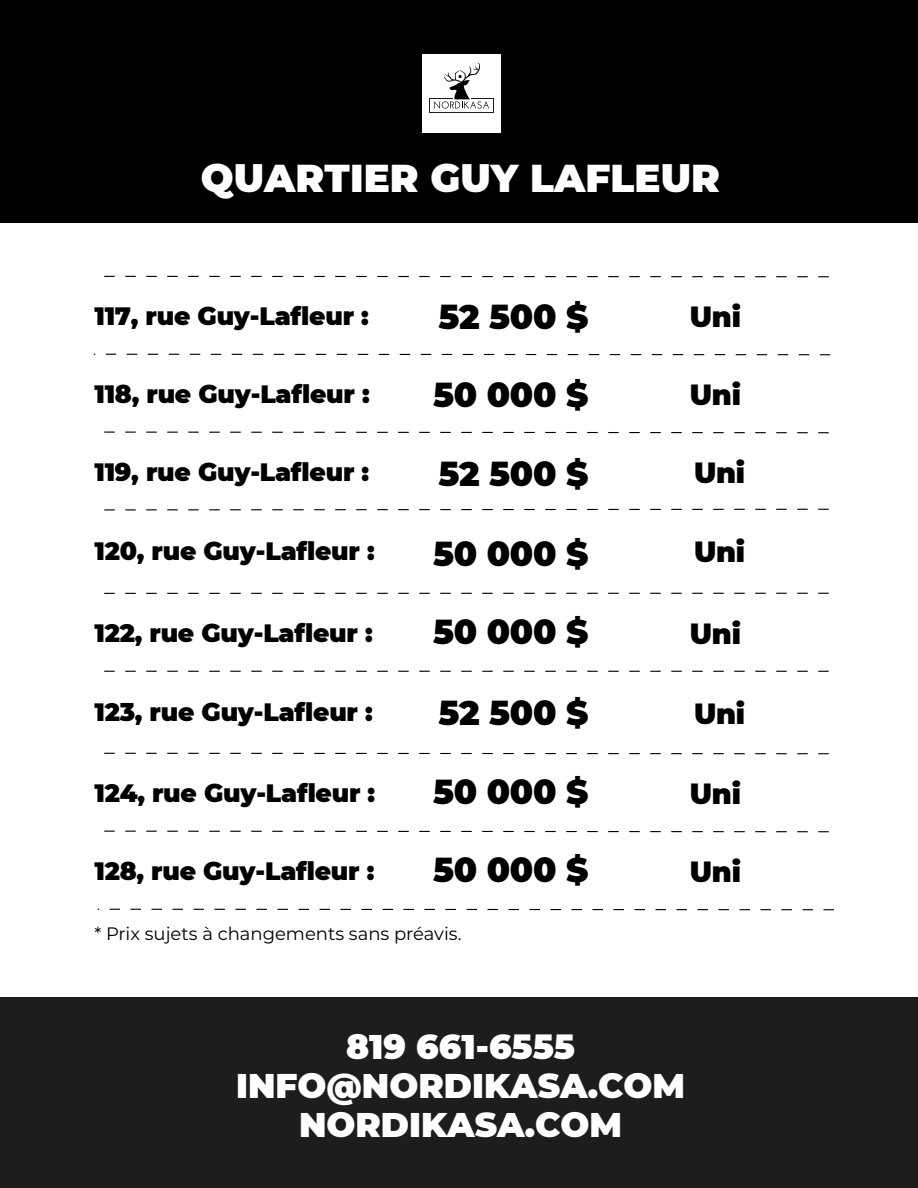
<style>
.page{position:relative;width:918px;height:1188px;background:#fff}
.page>*{position:absolute;margin:0;border:0;box-sizing:border-box;transform-origin:0 0}
.t1{font:900 38.85px "Montserrat";color:#fff}
.t2{font:900 34.2px/39px "Montserrat";color:#fff;text-align:center}
.t3{font:900 33.9px "Montserrat";letter-spacing:-.01em;color:#000}
.t4{font:900 28.5px "Montserrat";letter-spacing:-.01em;color:#000}
.t5{font:900 25.05px "Montserrat";letter-spacing:-.01em;color:#000}
.t6{font:18px "Montserrat";color:#000}
</style>
<div class="page">
<svg style="left:97px;top:908px;width:737px;height:3px"></svg>
<div style="left:0;top:998px;width:918px;height:190px;background:#1d1d1b"></div>
<div style="left:0;top:0;width:918px;height:222px;background:#000"></div>
<div style="left:422px;top:54px;width:79px;height:79px;background:#fff"></div>
<svg style="left:429px;top:63px;width:65px;height:50px"></svg>
<svg style="left:104px;top:752px;width:725px;height:3px"></svg>
<svg style="left:104px;top:671px;width:725px;height:1px"></svg>
<svg style="left:104px;top:593px;width:725px;height:1px"></svg>
<svg style="left:104px;top:508px;width:725px;height:3px"></svg>
<svg style="left:104px;top:431px;width:725px;height:3px"></svg>
<svg style="left:93px;top:353px;width:738px;height:3px"></svg>
<svg style="left:104px;top:276px;width:725px;height:1px"></svg>
<svg style="left:104px;top:830px;width:725px;height:3px"></svg>
<h1 class="t1" style="left:201px;top:149px;width:521px">QUARTIER GUY LAFLEUR</h1>
<p class="t5" style="left:94px;top:297px;width:276px">117, rue Guy-Lafleur :</p>
<h3 class="t3" style="left:438px;top:291px;width:152px">52 500 $</h3>
<p class="t4" style="left:690px;top:296px;width:53px">Uni</p>
<p class="t5" style="left:94px;top:375px;width:277px">118, rue Guy-Lafleur :</p>
<h3 class="t3" style="left:433px;top:369px;width:157px">50 000 $</h3>
<p class="t4" style="left:690px;top:374px;width:53px">Uni</p>
<p class="t5" style="left:94px;top:453px;width:276px">119, rue Guy-Lafleur :</p>
<h3 class="t3" style="left:438px;top:449px;width:152px">52 500 $</h3>
<p class="t4" style="left:694px;top:452px;width:53px">Uni</p>
<p class="t5" style="left:94px;top:532px;width:282px">120, rue Guy-Lafleur :</p>
<h3 class="t3" style="left:433px;top:528px;width:157px">50 000 $</h3>
<p class="t4" style="left:694px;top:531px;width:53px">Uni</p>
<p class="t5" style="left:94px;top:614px;width:280px">122, rue Guy-Lafleur :</p>
<h3 class="t3" style="left:433px;top:606px;width:157px">50 000 $</h3>
<p class="t4" style="left:690px;top:613px;width:53px">Uni</p>
<p class="t5" style="left:94px;top:694px;width:280px">123, rue Guy-Lafleur :</p>
<h3 class="t3" style="left:438px;top:687px;width:152px">52 500 $</h3>
<p class="t4" style="left:694px;top:692px;width:53px">Uni</p>
<p class="t5" style="left:94px;top:774px;width:282px">124, rue Guy-Lafleur :</p>
<h3 class="t3" style="left:433px;top:767px;width:157px">50 000 $</h3>
<p class="t4" style="left:690px;top:773px;width:53px">Uni</p>
<p class="t5" style="left:94px;top:852px;width:282px">128, rue Guy-Lafleur :</p>
<h3 class="t3" style="left:433px;top:845px;width:157px">50 000 $</h3>
<p class="t4" style="left:690px;top:851px;width:53px">Uni</p>
<p class="t6" style="left:94px;top:921px;width:369px">* Prix sujets à changements sans préavis.</p>
<h2 class="t2" style="left:236px;top:1025px;width:450px">819 661-6555<br>INFO@NORDIKASA.COM<br>NORDIKASA.COM</h2>
</div>
